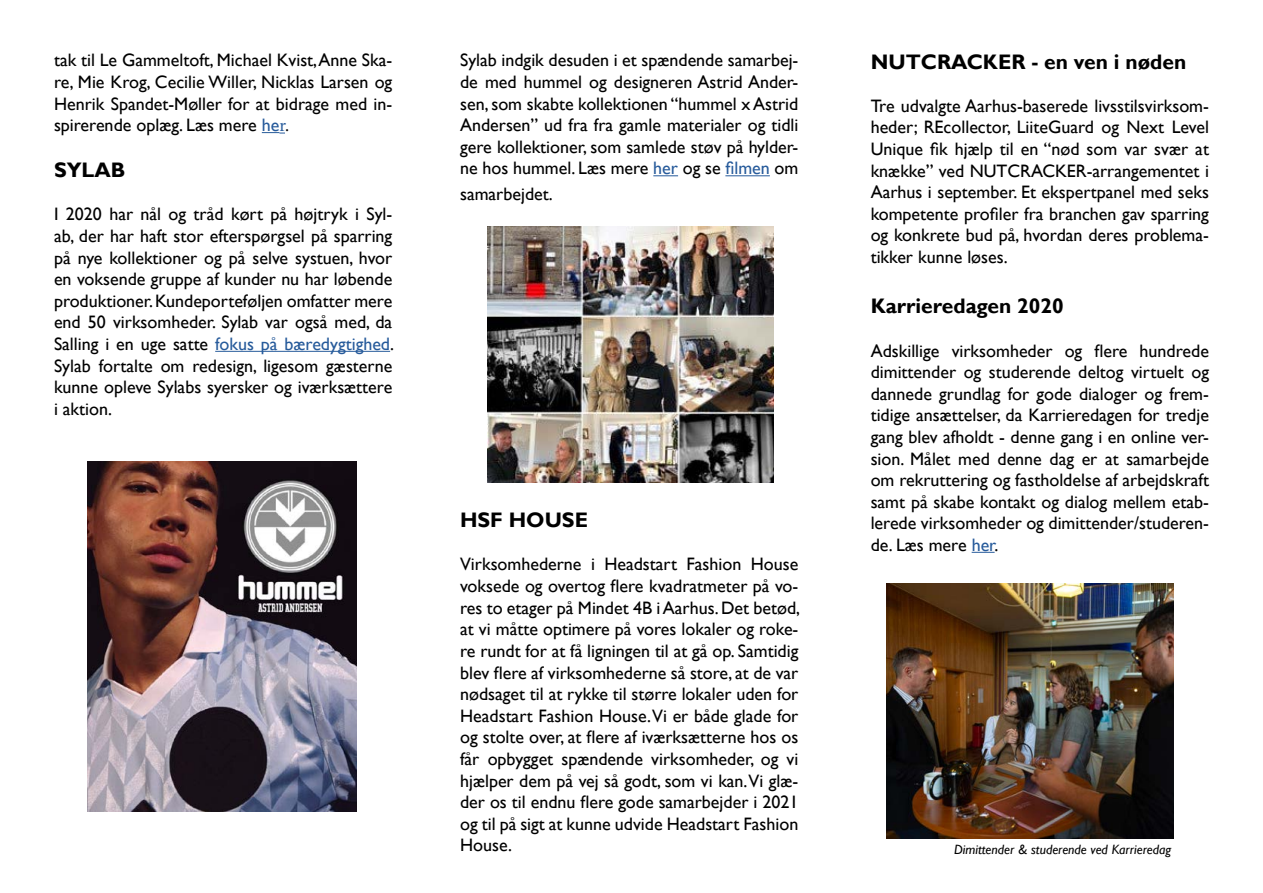
<style>
.page{position:relative;width:1263px;height:893px;background:#fff}
.page>*{position:absolute;margin:0;border:0;box-sizing:border-box;transform-origin:0 0}
.t1{font:700 21px "Gill Sans";color:#000}
.t2{font:18px/21.6px "Gill Sans";color:#000;text-align:justify}
.t3{font:italic 13.5px "Gill Sans";color:#000}
.s1{color:#275b9b}
.s2{font-family:"Minion Pro";color:#275b9b}
.s3{font-family:"Minion Pro"}
</style>
<div class="page">
<svg style="left:262px;top:132px;width:23px;height:2px"></svg>
<svg style="left:972px;top:552px;width:22px;height:1px"></svg>
<hr style="left:215px;top:351px;width:175px;height:1px;background:#275b9b">
<svg style="left:653px;top:175px;width:25px;height:1px"></svg>
<hr style="left:725px;top:175px;width:45px;height:1px;background:#275b9b">
<img style="left:487px;top:226px;width:287px;height:256px">
<img style="left:88px;top:461px;width:269px;height:350px">
<img style="left:887px;top:583px;width:286px;height:256px">
<p class="t2" style="left:54px;top:50px;width:340px">tak til Le Gammeltoft, Michael Kvist, Anne Ska&shy;re, Mie Krog, Cecilie Willer, Nicklas Larsen og Henrik Spandet-Møller for at bidrage med in&shy;spirerende oplæg. Læs mere <span class="s1">he</span><span class="s2">r</span><span class="s3">.</span></p>
<p class="t1" style="left:871px;top:49px;width:317px">NUTCRACKER - en ven i nøden</p>
<p class="t2" style="left:460px;top:50px;width:340px">Sylab indgik desuden i et spændende samarbej&shy;de med hummel og designeren Astrid Ander&shy;sen, som skabte kollektionen “hummel x Astrid Andersen” ud fra fra gamle materialer og tidli gere kollektioner, som samlede støv på hylder&shy;ne hos hummel. Læs mere <span class="s1">her</span> og se <span class="s1">filmen</span> om</p>
<p class="t2" style="left:460px;top:183px;width:94px">samarbejdet.</p>
<p class="t2" style="left:871px;top:95px;width:340px">Tre udvalgte Aarhus-baserede livsstilsvirksom&shy;heder; REcollector, LiiteGuard og Next Level Unique fik hjælp til en “nød som var svær at knække” ved NUTCRACKER-arrangementet i Aarhus i september. Et ekspertpanel med seks kompetente profiler fra branchen gav sparring og konkrete bud på, hvordan deres problema&shy;tikker kunne løses.</p>
<p class="t1" style="left:871px;top:294px;width:194px">Karrieredagen 2020</p>
<p class="t2" style="left:871px;top:340px;width:340px">Adskillige virksomheder og flere hundrede dimittender og studerende deltog virtuelt og dannede grundlag for gode dialoger og frem&shy;tidige ansættelser, da Karrieredagen for tredje gang blev afholdt - denne gang i en online ver&shy;sion. Målet med denne dag er at samarbejde om rekruttering og fastholdelse af arbejdskraft samt på skabe kontakt og dialog mellem etab&shy;lerede virksomheder og dimittender/studeren&shy;de. Læs mere <span class="s1">her</span>.</p>
<p class="t1" style="left:54px;top:157px;width:73px">SYLAB</p>
<p class="t2" style="left:54px;top:204px;width:342px">I 2020 har nål og tråd kørt på højtryk i Syl&shy;ab, der har haft stor efterspørgsel på sparring på nye kollektioner og på selve systuen, hvor en voksende gruppe af kunder nu har løbende produktioner. Kundeporteføljen omfatter mere end 50 virksomheder. Sylab var også med, da Salling i en uge satte <span class="s1">fokus på bæredygtighed</span>.<br>Sylab fortalte om redesign, ligesom gæsterne kunne opleve Sylabs syersker og iværksættere i aktion.</p>
<p class="t1" style="left:460px;top:508px;width:129px">HSF HOUSE</p>
<p class="t2" style="left:460px;top:554px;width:342px">Virksomhederne i Headstart Fashion House voksede og overtog flere kvadratmeter på vo&shy;res to etager på Mindet 4B i Aarhus. Det betød, at vi måtte optimere på vores lokaler og roke&shy;re rundt for at få ligningen til at gå op. Samtidig blev flere af virksomhederne så store, at de var nødsaget til at rykke til større lokaler uden for Headstart Fashion House. Vi er både glade for og stolte over, at flere af iværksætterne hos os får opbygget spændende virksomheder, og vi hjælper dem på vej så godt, som vi kan.Vi glæ&shy;der os til endnu flere gode samarbejder i 2021 og til på sigt at kunne udvide Headstart Fashion House.</p>
<p class="t3" style="left:954px;top:841px;width:219px">Dimittender &amp; studerende ved Karrieredag</p>
</div>
